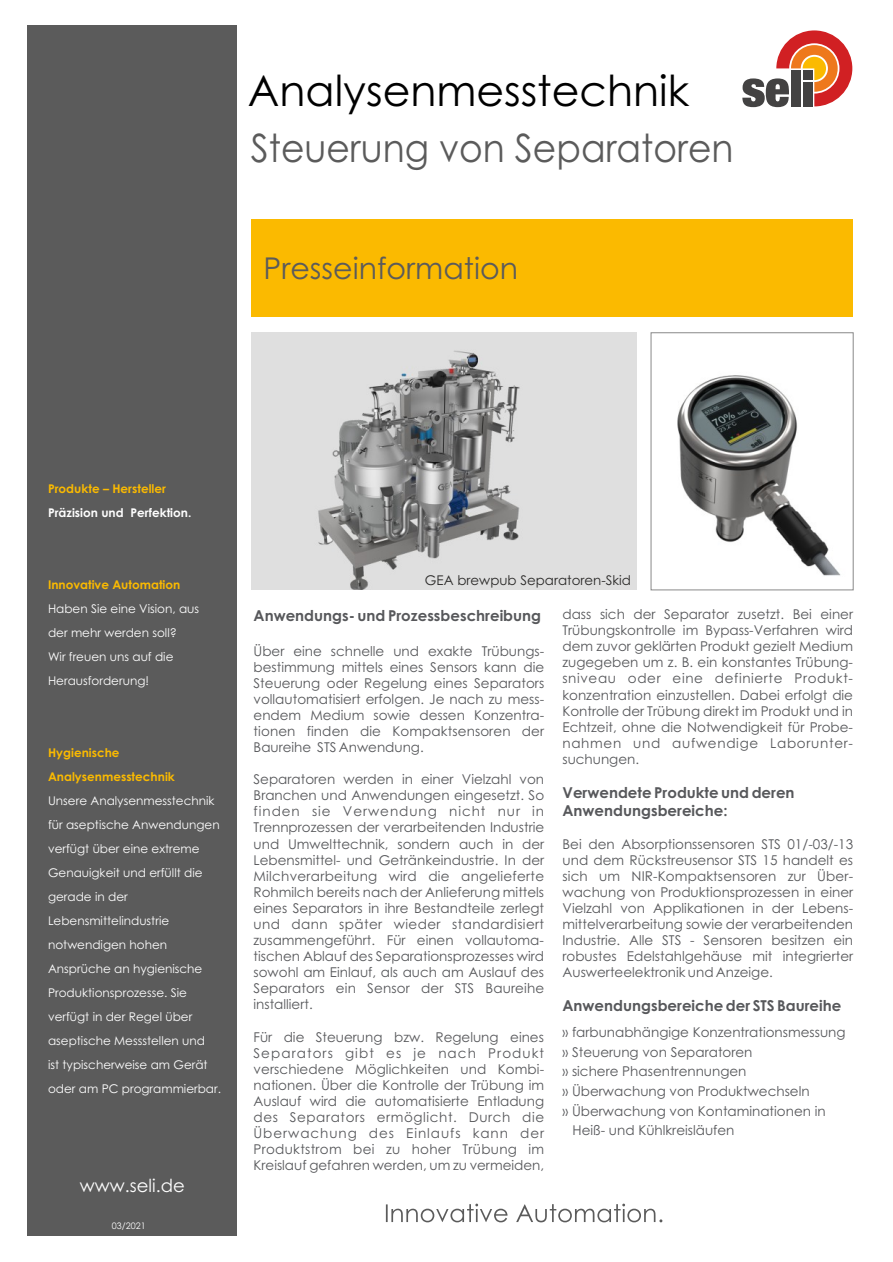
<style>
.page{position:relative;width:893px;height:1262px;background:#fff}
.page>*{position:absolute;margin:0;border:0;box-sizing:border-box;transform-origin:0 0}
.t1{font:42.6px "Century Gothic";color:#000}
.t2{font:39px "Century Gothic";color:#5b5b5b;scale:.93 1}
.t3{font:30px "Century Gothic";color:#5b5b5b}
.t4{font:18px "Century Gothic";color:#fefefe}
.t5{font:700 15px "Century Gothic";color:#57585b}
.t6{font:13.5px/16px "Century Gothic";color:#57585b;text-align:justify}
.t7{font:13.35px "Century Gothic";color:#2b2a29}
.t8{font:12px/24px "Century Gothic";color:#fefefe}
.t9{font:700 12px/24px "Century Gothic";color:#fbba00}
.t10{font:700 12px "Century Gothic";color:#fefefe}
.t11{font:10.8px "Century Gothic";color:#fefefe}
.t12{font:9px "Century Gothic";color:#fefefe}
</style>
<div class="page">
<div style="left:252px;top:219px;width:600px;height:97px;background:#fbba00"></div>
<svg style="left:386px;top:1203px;width:276px;height:19px"></svg>
<svg style="left:742px;top:30px;width:110px;height:77px"></svg>
<div style="left:27px;top:26px;width:209px;height:1210px;background:#5b5b5b"></div>
<img style="left:677px;top:361px;width:177px;height:215px">
<div style="left:650px;top:332px;width:203px;height:258px;border:1px solid #898989"></div>
<img style="left:252px;top:333px;width:384px;height:257px">
<h1 class="t1" style="left:248px;top:74px;width:442px">Analysenmesstechnik</h1>
<h2 class="t2" style="left:251px;top:132px;width:520px">Steuerung von Separatoren</h2>
<h3 class="t3" style="left:264px;top:257px;width:256px">Presseinformation</h3>
<p class="t9" style="left:48px;top:478px;width:119px">Produkte – Hersteller</p>
<p class="t10" style="left:48px;top:508px;width:145px">Präzision und Perfektion.</p>
<p class="t9" style="left:48px;top:574px;width:134px">Innovative Automation</p>
<p class="t8" style="left:48px;top:598px;width:153px">Haben Sie eine Vision, aus der mehr werden soll?<br>Wir freuen uns auf die<br>Herausforderung!</p>
<p class="t9" style="left:48px;top:742px;width:128px">Hygienische<br>Analysenmesstechnik</p>
<p class="t8" style="left:48px;top:790px;width:174px">Unsere Analysenmesstechnik für aseptische Anwendungen verfügt über eine extreme<br>Genauigkeit und erfüllt die gerade in der<br>Lebensmittelindustrie notwendigen hohen<br>Ansprüche an hygienische<br>Produktionsprozesse. Sie verfügt in der Regel über aseptische Messstellen und<br>ist typischerweise am Gerät oder am PC programmierbar.</p>
<p class="t11" style="left:39px;top:1176px;width:115px">F +49 5973 / 9474-74</p>
<h3 class="t4" style="left:80px;top:1178px;width:106px">www.seli.de</h3>
<p class="t12" style="left:112px;top:1222px;width:35px">03/2021</p>
<p class="t7" style="left:425px;top:575px;width:207px">GEA brewpub Separatoren-Skid</p>
<p class="t5" style="left:253px;top:609px;width:289px">Anwendungs- und Prozessbeschreibung</p>
<p class="t6" style="left:253px;top:644px;width:292px">Über eine schnelle und exakte Trübungs&shy;bestimmung mittels eines Sensors kann die Steuerung oder Regelung eines Separators vollautomatisiert erfolgen. Je nach zu mess&shy;endem Medium sowie dessen Konzentra&shy;tionen finden die Kompaktsensoren der Baureihe STS Anwendung.</p>
<p class="t6" style="left:253px;top:772px;width:292px">Separatoren werden in einer Vielzahl von Branchen und Anwendungen eingesetzt. So finden sie Verwendung nicht nur in Trennprozessen der verarbeitenden Industrie und Umwelttechnik, sondern auch in der Lebensmittel- und Getränkeindustrie. In der Milchverarbeitung wird die angelieferte Rohmilch bereits nach der Anlieferung mittels eines Separators in ihre Bestandteile zerlegt und dann später wieder standardisiert zusammengeführt. Für einen vollautoma&shy;tischen Ablauf des Separationsprozesses wird sowohl am Einlauf, als auch am Auslauf des Separators ein Sensor der STS Baureihe installiert.</p>
<p class="t6" style="left:253px;top:1030px;width:292px">Für die Steuerung bzw. Regelung eines Separators gibt es je nach Produkt verschiedene Möglichkeiten und Kombi&shy;nationen. Über die Kontrolle der Trübung im Auslauf wird die automatisierte Entladung des Separators ermöglicht. Durch die Überwachung des Einlaufs kann der Produktstrom bei zu hoher Trübung im Kreislauf gefahren werden, um zu vermeiden,</p>
<p class="t6" style="left:562px;top:607px;width:292px">dass sich der Separator zusetzt. Bei einer Trübungskontrolle im Bypass-Verfahren wird dem zuvor geklärten Produkt gezielt Medium zugegeben um z. B. ein konstantes Trübung&shy;sniveau oder eine definierte Produkt&shy;konzentration einzustellen. Dabei erfolgt die Kontrolle der Trübung direkt im Produkt und in Echtzeit, ohne die Notwendigkeit für Probe&shy;nahmen und aufwendige Laborunter&shy;suchungen.</p>
<p class="t5" style="left:562px;top:786px;width:233px">Verwendete Produkte und deren</p>
<p class="t5" style="left:562px;top:804px;width:166px">Anwendungsbereiche:</p>
<p class="t6" style="left:562px;top:837px;width:292px">Bei den Absorptionssensoren STS 01/-03/-13 und dem Rückstreusensor STS 15 handelt es sich um NIR-Kompaktsensoren zur Über&shy;wachung von Produktionsprozessen in einer Vielzahl von Applikationen in der Lebens&shy;mittelverarbeitung sowie der verarbeitenden Industrie. Alle STS - Sensoren besitzen ein robustes Edelstahlgehäuse mit integrierter Auswerteelektronik und Anzeige.</p>
<p class="t5" style="left:562px;top:1000px;width:280px">Anwendungsbereiche der STS Baureihe</p>
<p class="t6" style="left:562px;top:1025px;width:284px">» farbunabhängige Konzentrationsmessung</p>
<p class="t6" style="left:562px;top:1043px;width:191px;line-height:19.6px">» Steuerung von Separatoren » sichere Phasentrennungen</p>
<p class="t6" style="left:562px;top:1084px;width:248px">» Überwachung von Produktwechseln</p>
<p class="t6" style="left:562px;top:1103px;width:265px">» Überwachung von Kontaminationen in</p>
<p class="t6" style="left:572px;top:1123px;width:163px">Heiß- und Kühlkreisläufen</p>
</div>
